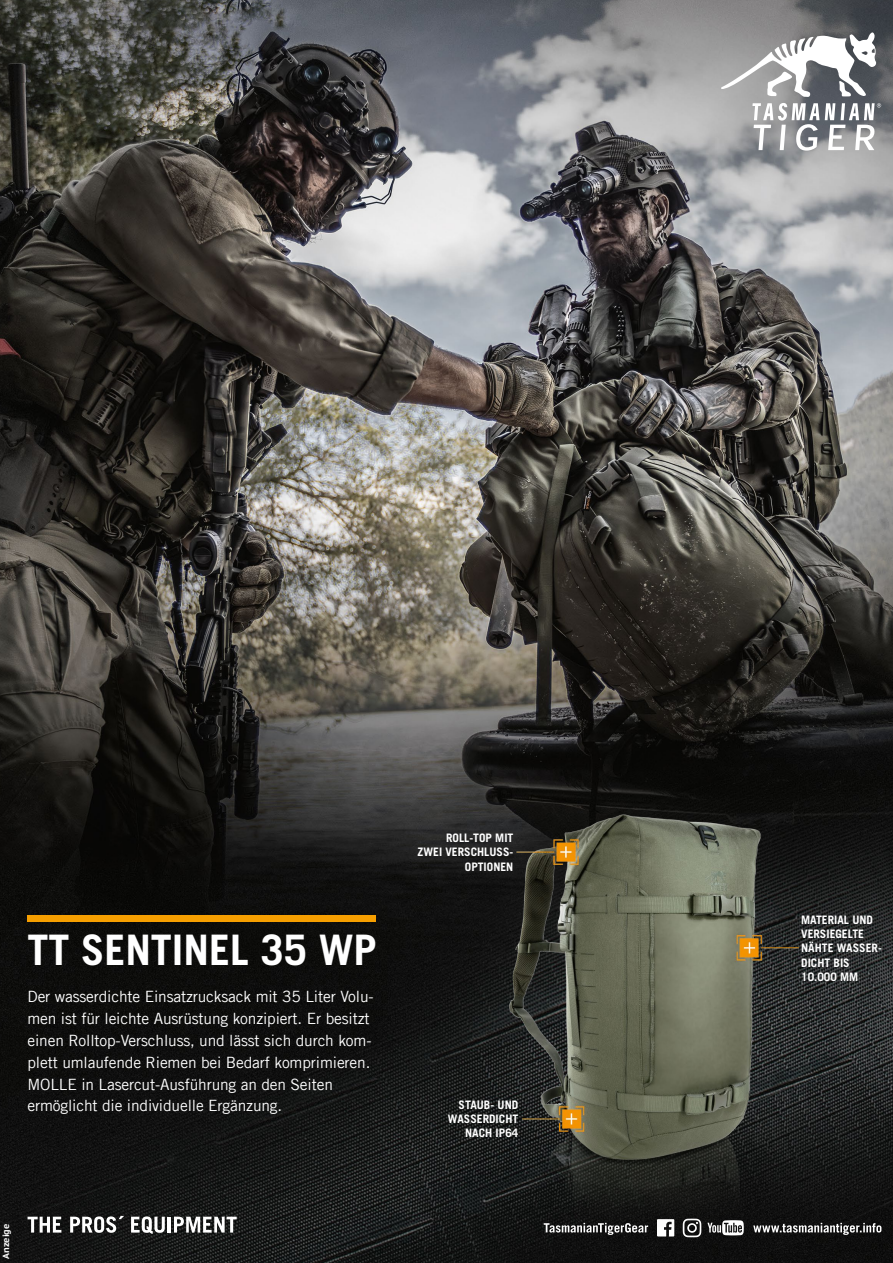
<style>
.page{position:relative;width:893px;height:1263px;background:#fff}
.page>*{position:absolute;margin:0;border:0;box-sizing:border-box;transform-origin:0 0}
.t1{font:700 42px "Trade Gothic LT Com";color:#fff}
.t2{font:15.6px/21.8px "Trade Gothic LT Com";letter-spacing:-.01em;color:#fff}
.t3{font:700 11.7px/14.2px "Trade Gothic LT Com";color:#fff;text-align:right}
.t4{font:700 9px "PT Sans Caption";color:#fff}
</style>
<div class="page">
<img style="left:0;top:0;width:893px;height:1263px">
<svg style="left:721px;top:32px;width:155px;height:65px"></svg>
<svg style="left:752px;top:103px;width:67px;height:48px"></svg>
<svg style="left:825px;top:103px;width:56px;height:47px"></svg>
<div style="left:28px;top:915px;width:348px;height:6px;background:#f69f00"></div>
<svg style="left:753px;top:1223px;width:128px;height:12px"></svg>
<svg style="left:707px;top:1226px;width:37px;height:9px"></svg>
<svg style="left:657px;top:1226px;width:17px;height:10px"></svg>
<svg style="left:544px;top:1226px;width:104px;height:9px"></svg>
<svg style="left:683px;top:1226px;width:18px;height:11px"></svg>
<svg style="left:28px;top:1217px;width:33px;height:15px"></svg>
<svg style="left:70px;top:1216px;width:54px;height:17px"></svg>
<svg style="left:131px;top:1216px;width:34px;height:18px"></svg>
<hr style="left:168px;top:1217px;width:3px;height:15px;background:#fff">
<svg style="left:174px;top:1217px;width:63px;height:15px"></svg>
<img style="left:472px;top:765px;width:384px;height:461px">
<h1 class="t1" style="left:28px;top:924px;width:351px">TT SENTINEL 35 WP</h1>
<p class="t2" style="left:28px;top:986px;width:348px">Der wasserdichte Einsatzrucksack mit 35 Liter Volu&shy;men ist für leichte Ausrüstung konzipiert. Er besitzt einen Rolltop-Verschluss, und lässt sich durch kom&shy;plett umlaufende Riemen bei Bedarf komprimieren.<br>MOLLE in Lasercut-Ausführung an den Seiten ermöglicht die individuelle Ergänzung.</p>
<p class="t4" style="left:0;top:1259px;width:37px;rotate:-90deg">Anzeige</p>
<p class="t3" style="left:418px;top:831px;width:97px">ROLL-TOP MIT<br>ZWEI VERSCHLUSS-<br>OPTIONEN</p>
<p class="t3" style="left:448px;top:1097px;width:72px">STAUB- UND<br>WASSERDICHT<br>NACH IP64</p>
<p class="t3" style="left:801px;top:912px;width:82px;text-align:left">MATERIAL UND<br>VERSIEGELTE<br>NÄHTE WASSER-<br>DICHT BIS<br>10.000 MM</p>
</div>
